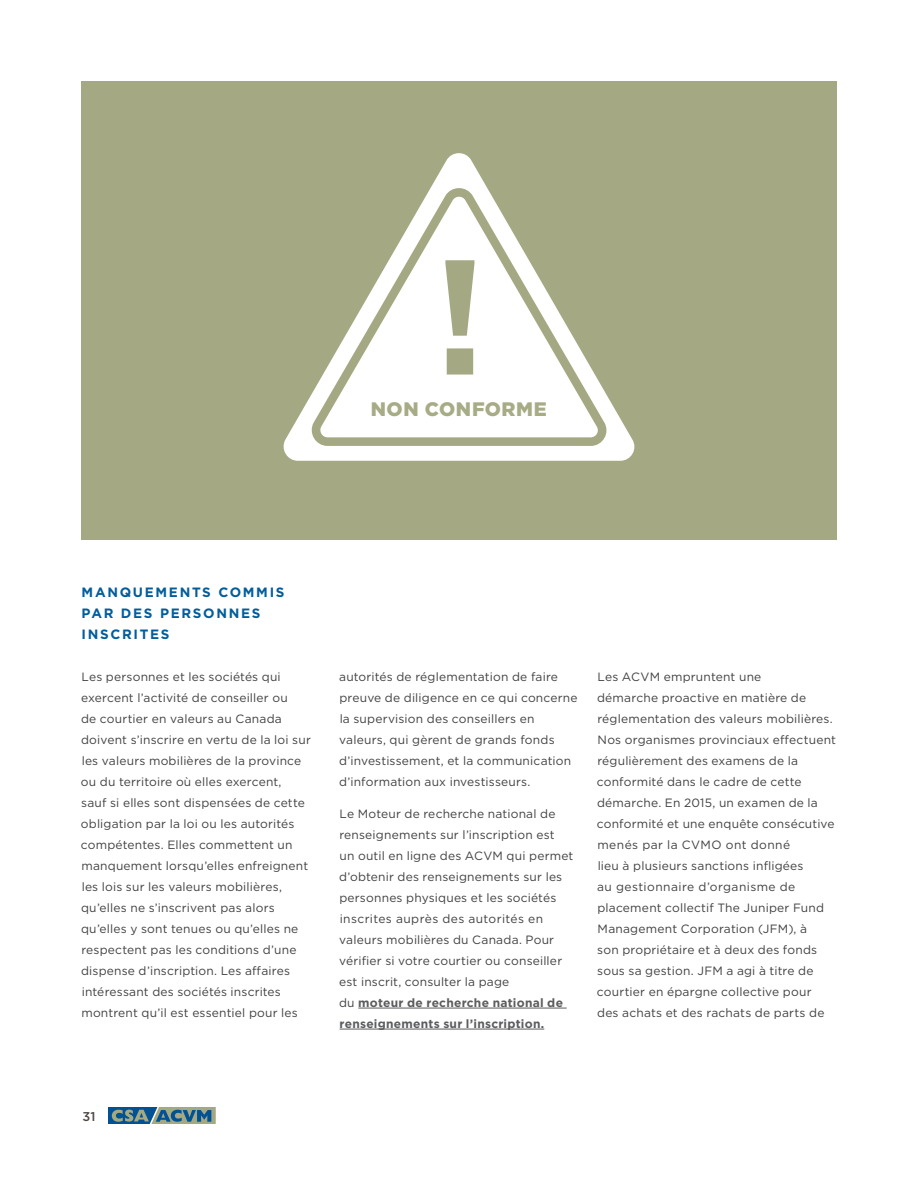
<style>
.page{position:relative;width:918px;height:1188px;background:#fff}
.page>*{position:absolute;margin:0;border:0;box-sizing:border-box;transform-origin:0 0}
.t1{font:900 19.5px "Gotham";letter-spacing:.03em;color:#a7ab86}
.t2{font:700 13.5px/21px "Gotham";letter-spacing:.125em;color:#005d9c}
.t3{font:500 12.75px "Gotham";color:#4e4945}
.t4{font:12px/21px "Gotham";letter-spacing:.015em;color:#414042}
.s1{font-weight:700;color:#5b5c5e}
</style>
<div class="page">
<svg style="left:108px;top:1107px;width:108px;height:17px;background:#547f8d"></svg>
<div style="left:81px;top:81px;width:756px;height:459px;background:#a5a983"></div>
<hr style="left:358px;top:1008px;width:209px;height:1px;background:#5b5c5e">
<hr style="left:340px;top:1029px;width:204px;height:1px;background:#5b5c5e">
<svg style="left:283px;top:153px;width:352px;height:308px"></svg>
<svg style="left:301px;top:179px;width:311px;height:271px"></svg>
<svg style="left:445px;top:260px;width:29px;height:115px"></svg>
<h1 class="t1" style="left:371px;top:398px;width:178px">NON CONFORME</h1>
<p class="t2" style="left:82px;top:582px;width:205px">MANQUEMENTS COMMIS<br>PAR DES PERSONNES<br>INSCRITES</p>
<p class="t4" style="left:81px;top:666px;width:231px">Les personnes et les sociétés qui exercent l’activité de conseiller ou<br>de courtier en valeurs au Canada doivent s’inscrire en vertu de la loi sur les valeurs mobilières de la province ou du territoire où elles exercent,<br>sauf si elles sont dispensées de cette obligation par la loi ou les autorités compétentes. Elles commettent un manquement lorsqu’elles enfreignent les lois sur les valeurs mobilières, qu’elles ne s’inscrivent pas alors qu’elles y sont tenues ou qu’elles ne respectent pas les conditions d’une dispense d’inscription. Les affaires intéressant des sociétés inscrites montrent qu’il est essentiel pour les</p>
<p class="t4" style="left:339px;top:666px;width:240px">autorités de réglementation de faire preuve de diligence en ce qui concerne la supervision des conseillers en valeurs, qui gèrent de grands fonds d’investissement, et la communication d’information aux investisseurs.</p>
<p class="t4" style="left:339px;top:803px;width:236px">Le Moteur de recherche national de renseignements sur l’inscription est<br>un outil en ligne des ACVM qui permet d’obtenir des renseignements sur les personnes physiques et les sociétés inscrites auprès des autorités en valeurs mobilières du Canada. Pour vérifier si votre courtier ou conseiller est inscrit, consulter la page<br>du <span class="s1">moteur de recherche national de renseignements sur l’inscription.</span></p>
<p class="t4" style="left:597px;top:666px;width:241px">Les ACVM empruntent une<br>démarche proactive en matière de réglementation des valeurs mobilières.<br>Nos organismes provinciaux effectuent régulièrement des examens de la conformité dans le cadre de cette démarche. En 2015, un examen de la conformité et une enquête consécutive menés par la CVMO ont donné<br>lieu à plusieurs sanctions infligées<br>au gestionnaire d’organisme de placement collectif The Juniper Fund Management Corporation (JFM), à<br>son propriétaire et à deux des fonds sous sa gestion. JFM a agi à titre de courtier en épargne collective pour des achats et des rachats de parts de</p>
<p class="t3" style="left:82px;top:1108px;width:14px">31</p>
</div>
